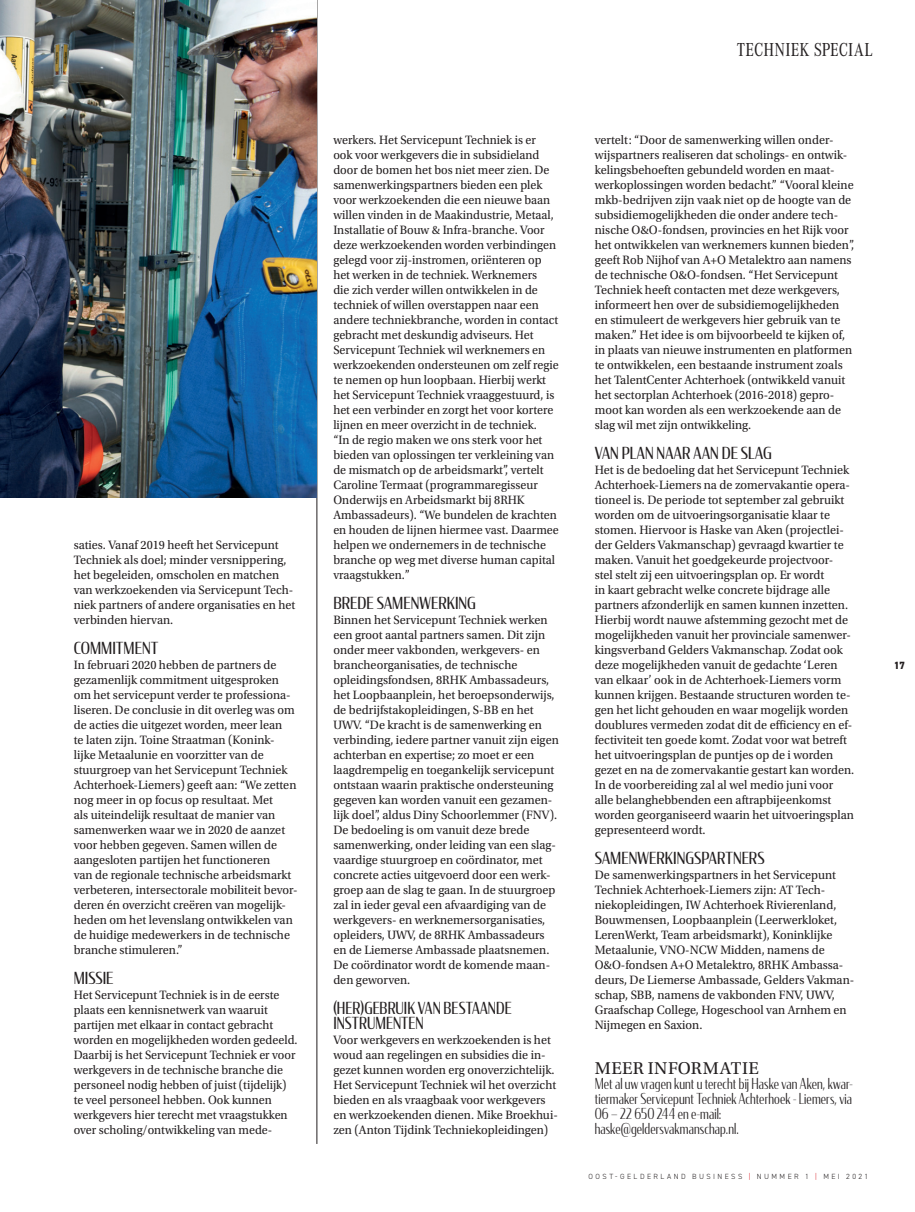
<style>
.page{position:relative;width:915px;height:1212px;background:#fff}
.page>*{position:absolute;margin:0;border:0;box-sizing:border-box;transform-origin:0 0}
.t1{font:19.5px "Corporate A Cond Pro";color:#231f20}
.t2{font:18px "Utopia Std";letter-spacing:.025em;color:#231f20}
.t3{font:16.5px "Condor Cond";letter-spacing:.005em;color:#231f20}
.t4{font:16.5px/15px "Condor Cond";letter-spacing:.005em;color:#231f20;scale:.95 1}
.t5{font:300 15px/15px "Condor Cond";letter-spacing:.01em;color:#231f20;scale:.95 1}
.t6{font:12.75px/15px "Utopia Std";color:#231f20;scale:.96 1}
.t7{font:12.75px/15px "Utopia Std";color:#231f20;scale:.95 1}
.t8{font:800 10.5px "DIN2014";color:#231f20}
.t9{font:300 7.5px "DIN2014";letter-spacing:.325em;color:#231f20}
.s1{color:#d81c23}
</style>
<div class="page">
<hr style="left:316px;top:0;width:1px;height:1144px;background:#231f20">
<img style="left:0;top:0;width:316px;height:497px">
<p class="t6" style="left:74px;top:538px;width:232px">saties. Vanaf 2019 heeft het Servicepunt Techniek als doel; minder versnippering, het begeleiden, omscholen en matchen van werkzoekenden via Servicepunt Tech&shy;niek partners of andere organisaties en het verbinden hiervan.</p>
<p class="t3" style="left:74px;top:638px;width:86px">COMMITMENT</p>
<p class="t6" style="left:74px;top:658px;width:235px">In februari 2020 hebben de partners de gezamenlijk commitment uitgesproken om het servicepunt verder te professiona&shy;liseren. De conclusie in dit overleg was om de acties die uitgezet worden, meer lean<br>te laten zijn. Toine Straatman (Konink&shy;lijke Metaalunie en voorzitter van de stuurgroep van het Servicepunt Techniek Achterhoek-Liemers) geeft aan: “We zetten nog meer in op focus op resultaat. Met<br>als uiteindelijk resultaat de manier van samenwerken waar we in 2020 de aanzet voor hebben gegeven. Samen willen de aangesloten partijen het functioneren<br>van de regionale technische arbeidsmarkt verbeteren, intersectorale mobiliteit bevor&shy;deren én overzicht creëren van mogelijk&shy;heden om het levenslang ontwikkelen van de huidige medewerkers in de technische branche stimuleren.”</p>
<p class="t3" style="left:74px;top:968px;width:41px">MISSIE</p>
<p class="t7" style="left:74px;top:988px;width:237px">Het Servicepunt Techniek is in de eerste plaats een kennisnetwerk van waaruit partijen met elkaar in contact gebracht worden en mogelijkheden worden gedeeld.<br>Daarbij is het Servicepunt Techniek er voor werkgevers in de technische branche die personeel nodig hebben of juist (tijdelijk) te veel personeel hebben. Ook kunnen werkgevers hier terecht met vraagstukken over scholing/ontwikkeling van mede-</p>
<h1 class="t1" style="left:736px;top:36px;width:137px">TECHNIEK SPECIAL</h1>
<p class="t7" style="left:333px;top:133px;width:239px">werkers. Het Servicepunt Techniek is er<br>ook voor werkgevers die in subsidieland door de bomen het bos niet meer zien. De samenwerkingspartners bieden een plek voor werkzoekenden die een nieuwe baan willen vinden in de Maakindustrie, Metaal, Installatie of Bouw &amp; Infra-branche. Voor deze werkzoekenden worden verbindingen gelegd voor zij-instromen, oriënteren op het werken in de techniek. Werknemers<br>die zich verder willen ontwikkelen in de techniek of willen overstappen naar een andere techniekbranche, worden in contact gebracht met deskundig adviseurs. Het Servicepunt Techniek wil werknemers en werkzoekenden ondersteunen om zelf regie te nemen op hun loopbaan. Hierbij werkt het Servicepunt Techniek vraaggestuurd, is het een verbinder en zorgt het voor kortere lijnen en meer overzicht in de techniek.<br>“In de regio maken we ons sterk voor het bieden van oplossingen ter verkleining van de mismatch op de arbeidsmarkt”, vertelt Caroline Termaat (programmaregisseur Onderwijs en Arbeidsmarkt bij 8RHK Ambassadeurs). “We bundelen de krachten en houden de lijnen hiermee vast. Daarmee helpen we ondernemers in de technische branche op weg met diverse human capital vraagstukken.”</p>
<p class="t3" style="left:333px;top:593px;width:144px">BREDE SAMENWERKING</p>
<p class="t6" style="left:333px;top:613px;width:236px">Binnen het Servicepunt Techniek werken een groot aantal partners samen. Dit zijn onder meer vakbonden, werkgevers- en brancheorganisaties, de technische opleidingsfondsen, 8RHK Ambassadeurs, het Loopbaanplein, het beroepsonderwijs, de bedrijfstakopleidingen, S-BB en het UWV. “De kracht is de samenwerking en verbinding, iedere partner vanuit zijn eigen achterban en expertise; zo moet er een laagdrempelig en toegankelijk servicepunt ontstaan waarin praktische ondersteuning gegeven kan worden vanuit een gezamen&shy;lijk doel”, aldus Diny Schoorlemmer (FNV).<br>De bedoeling is om vanuit deze brede samenwerking, onder leiding van een slag&shy;vaardige stuurgroep en coördinator, met concrete acties uitgevoerd door een werk&shy;groep aan de slag te gaan. In de stuurgroep zal in ieder geval een afvaardiging van de werkgevers- en werknemersorganisaties, opleiders, UWV, de 8RHK Ambassadeurs en de Liemerse Ambassade plaatsnemen.<br>De coördinator wordt de komende maan&shy;den geworven.</p>
<p class="t4" style="left:333px;top:1000px;width:189px">(HER)GEBRUIK VAN BESTAANDE<br>INSTRUMENTEN</p>
<p class="t6" style="left:333px;top:1033px;width:235px">Voor werkgevers en werkzoekenden is het woud aan regelingen en subsidies die in&shy;gezet kunnen worden erg onoverzichtelijk.<br>Het Servicepunt Techniek wil het overzicht bieden en als vraagbaak voor werkgevers en werkzoekenden dienen. Mike Broekhui&shy;zen (Anton Tijdink Techniekopleidingen)</p>
<p class="t6" style="left:594px;top:133px;width:272px">vertelt: “Door de samenwerking willen onder&shy;wijspartners realiseren dat scholings- en ontwik&shy;kelingsbehoeften gebundeld worden en maat&shy;werkoplossingen worden bedacht.” “Vooral kleine mkb-bedrijven zijn vaak niet op de hoogte van de subsidiemogelijkheden die onder andere tech&shy;nische O&amp;O-fondsen, provincies en het Rijk voor het ontwikkelen van werknemers kunnen bieden”, geeft Rob Nijhof van A+O Metalektro aan namens de technische O&amp;O-fondsen. “Het Servicepunt Techniek heeft contacten met deze werkgevers, informeert hen over de subsidiemogelijkheden en stimuleert de werkgevers hier gebruik van te maken.” Het idee is om bijvoorbeeld te kijken of, in plaats van nieuwe instrumenten en platformen te ontwikkelen, een bestaande instrument zoals het TalentCenter Achterhoek (ontwikkeld vanuit het sectorplan Achterhoek (2016-2018) gepro&shy;moot kan worden als een werkzoekende aan de slag wil met zijn ontwikkeling.</p>
<p class="t3" style="left:594px;top:443px;width:178px">VAN PLAN NAAR AAN DE SLAG</p>
<p class="t6" style="left:594px;top:463px;width:272px">Het is de bedoeling dat het Servicepunt Techniek Achterhoek-Liemers na de zomervakantie opera&shy;tioneel is. De periode tot september zal gebruikt worden om de uitvoeringsorganisatie klaar te stomen. Hiervoor is Haske van Aken (projectlei&shy;der Gelders Vakmanschap) gevraagd kwartier te maken. Vanuit het goedgekeurde projectvoor&shy;stel stelt zij een uitvoeringsplan op. Er wordt<br>in kaart gebracht welke concrete bijdrage alle partners afzonderlijk en samen kunnen inzetten.<br>Hierbij wordt nauwe afstemming gezocht met de mogelijkheden vanuit her provinciale samenwer&shy;kingsverband Gelders Vakmanschap. Zodat ook deze mogelijkheden vanuit de gedachte ‘Leren van elkaar’ ook in de Achterhoek-Liemers vorm kunnen krijgen. Bestaande structuren worden te&shy;gen het licht gehouden en waar mogelijk worden doublures vermeden zodat dit de efficiency en ef&shy;fectiviteit ten goede komt. Zodat voor wat betreft het uitvoeringsplan de puntjes op de i worden gezet en na de zomervakantie gestart kan worden.<br>In de voorbereiding zal al wel medio juni voor alle belanghebbenden een aftrapbijeenkomst worden georganiseerd waarin het uitvoeringsplan gepresenteerd wordt.</p>
<p class="t3" style="left:594px;top:848px;width:171px">SAMENWERKINGSPARTNERS</p>
<p class="t6" style="left:594px;top:868px;width:272px">De samenwerkingspartners in het Servicepunt Techniek Achterhoek-Liemers zijn: AT Tech&shy;niekopleidingen, IW Achterhoek Rivierenland, Bouwmensen, Loopbaanplein (Leerwerkloket, LerenWerkt, Team arbeidsmarkt), Koninklijke Metaalunie, VNO-NCW Midden, namens de O&amp;O-fondsen A+O Metalektro, 8RHK Ambassa&shy;deurs, De Liemerse Ambassade, Gelders Vakman&shy;schap, SBB, namens de vakbonden FNV, UWV, Graafschap College, Hogeschool van Arnhem en Nijmegen en Saxion.</p>
<h2 class="t2" style="left:594px;top:1058px;width:165px">MEER INFORMATIE</h2>
<p class="t5" style="left:594px;top:1076px;width:273px">Met al uw vragen kunt u terecht bij Haske van Aken, kwar&shy;tiermaker Servicepunt Techniek Achterhoek - Liemers, via 06 – 22 650 244 en e-mail: haske@geldersvakmanschap.nl.</p>
<p class="t9" style="left:588px;top:1172px;width:281px">OOST-GELDERLAND BUSINESS <span class="s1">|</span> NUMMER 1 <span class="s1">|</span> MEI 2021</p>
<p class="t8" style="left:893px;top:658px;width:13px">17</p>
</div>
